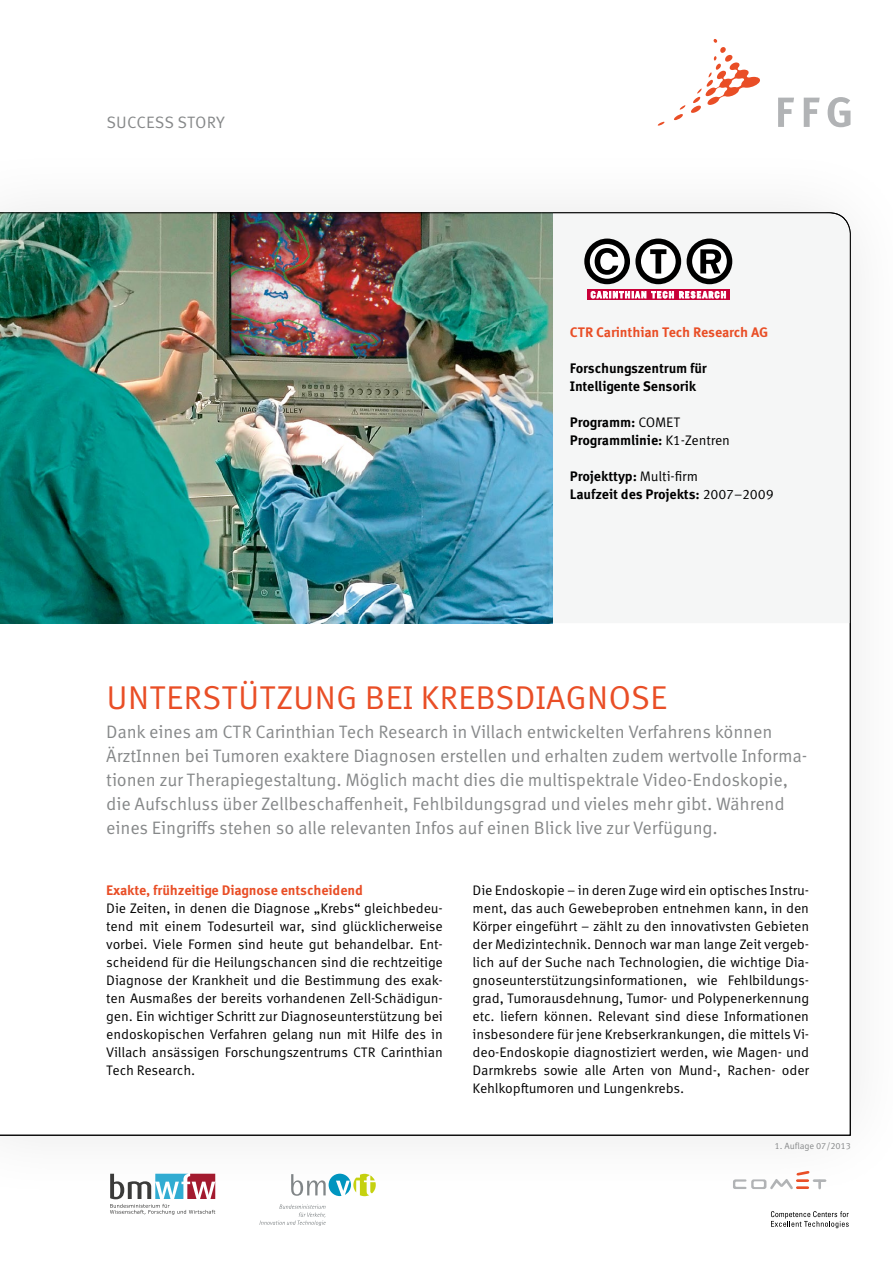
<style>
.page{position:relative;width:893px;height:1263px;background:#fff}
.page>*{position:absolute;margin:0;border:0;box-sizing:border-box;transform-origin:0 0}
.Headline{font:33px "Meta Correspondence OT";color:#e94e26}
.Einleitungstext{font:18px/24px "Meta Correspondence OT";letter-spacing:-.01em;color:#868889}
.t1{font:16.5px "Meta Correspondence OT";letter-spacing:.005em;color:#868889}
.Copy_Blocksatz{font:13.8px/18px "Meta Correspondence OT";letter-spacing:-.01em;color:#000;text-align:justify}
.Copy_Grauer_Kasten{font:700 13.8px/18px "Meta Correspondence OT";letter-spacing:-.01em;color:#000}
.ZT{font:700 13.8px "Meta Correspondence OT";letter-spacing:-.01em;color:#e94e26}
.Copy_Grauer_Kasten-2{font:700 13.8px "Meta Correspondence OT";letter-spacing:-.015em;color:#e94e26}
.Auflage{font:9px "Meta Correspondence OT";letter-spacing:-.01em;color:#868889}
.s1{font-weight:400}
</style>
<div class="page">
<svg style="left:259px;top:1206px;width:67px;height:20px"></svg>
<div style="left:0;top:141px;width:893px;height:1065px;background:#fbfbfb"></div>
<svg style="left:778px;top:98px;width:16px;height:29px"></svg>
<svg style="left:804px;top:98px;width:16px;height:29px"></svg>
<svg style="left:828px;top:97px;width:22px;height:30px"></svg>
<svg style="left:658px;top:122px;width:7px;height:4px"></svg>
<svg style="left:674px;top:39px;width:86px;height:81px"></svg>
<svg style="left:110px;top:1174px;width:105px;height:41px"></svg>
<svg style="left:733px;top:1179px;width:13px;height:10px"></svg>
<div style="left:751px;top:1179px;width:15px;height:10px;background:#b1b3b5;border-radius:2px"></div>
<div style="left:754px;top:1181px;width:10px;height:6px;background:#fff"></div>
<svg style="left:770px;top:1171px;width:56px;height:19px"></svg>
<svg style="left:771px;top:1211px;width:78px;height:17px"></svg>
<img style="left:0;top:212px;width:851px;height:923px">
<p class="t1" style="left:106px;top:112px;width:120px">SUCCESS STORY</p>
<p class="Copy_Grauer_Kasten-2" style="left:570px;top:323px;width:200px">CTR Carinthian Tech Research AG</p>
<p class="Copy_Grauer_Kasten" style="left:570px;top:359px;width:139px">Forschungszentrum für<br>Intelligente Sensorik</p>
<p class="Copy_Grauer_Kasten" style="left:570px;top:413px;width:112px">Programm: <span class="s1">COMET</span></p>
<p class="Copy_Grauer_Kasten" style="left:570px;top:431px;width:162px">Programmlinie: <span class="s1">K1-Zentren</span></p>
<p class="Copy_Grauer_Kasten" style="left:570px;top:467px;width:130px">Projekttyp: <span class="s1">Multi-firm</span></p>
<p class="Copy_Grauer_Kasten" style="left:570px;top:485px;width:205px">Laufzeit des Projekts: <span class="s1">2007–2009</span></p>
<p class="Headline" style="left:106px;top:678px;width:563px">UNTERSTÜTZUNG BEI KREBSDIAGNOSE</p>
<p class="Einleitungstext" style="left:106px;top:720px;width:702px">Dank eines am CTR Carinthian Tech Research in Villach entwickelten Verfahrens können ÄrztInnen bei Tumoren exaktere Diagnosen erstellen und erhalten zudem wertvolle Informa&shy;tionen zur Therapiegestaltung. Möglich macht dies die multispektrale Video-Endoskopie, die Aufschluss über Zellbeschaffenheit, Fehlbildungsgrad und vieles mehr gibt. Während eines Eingriffs stehen so alle relevanten Infos auf einen Blick live zur Verfügung.</p>
<p class="ZT" style="left:106px;top:881px;width:258px">Exakte, frühzeitige Diagnose entscheidend</p>
<p class="Copy_Blocksatz" style="left:106px;top:899px;width:338px">Die Zeiten, in denen die Diagnose „Krebs“ gleichbedeu&shy;tend mit einem Todesurteil war, sind glücklicherweise vorbei. Viele Formen sind heute gut behandelbar. Ent&shy;scheidend für die Heilungschancen sind die rechtzeitige Diagnose der Krankheit und die Bestimmung des exak&shy;ten Ausmaßes der bereits vorhandenen Zell-Schädigun&shy;gen. Ein wichtiger Schritt zur Diagnoseunterstützung bei endoskopischen Verfahren gelang nun mit Hilfe des in Villach ansässigen Forschungszentrums CTR Carinthian Tech Research.</p>
<p class="Copy_Blocksatz" style="left:473px;top:881px;width:338px">Die Endoskopie – in deren Zuge wird ein optisches Instru&shy;ment, das auch Gewebeproben entnehmen kann, in den Körper eingeführt – zählt zu den innovativsten Gebieten der Medizintechnik. Dennoch war man lange Zeit vergeb&shy;lich auf der Suche nach Technologien, die wichtige Dia&shy;gnoseunterstützungsinformationen, wie Fehlbildungs&shy;grad, Tumorausdehnung, Tumor- und Polypenerkennung etc. liefern können. Relevant sind diese Informationen insbesondere für jene Krebserkrankungen, die mittels Vi&shy;deo-Endoskopie diagnostiziert werden, wie Magen- und Darmkrebs sowie alle Arten von Mund-, Rachen- oder Kehlkopftumoren und Lungenkrebs.</p>
<p class="Auflage" style="left:775px;top:1140px;width:78px">1. Auflage 07/2013</p>
</div>
